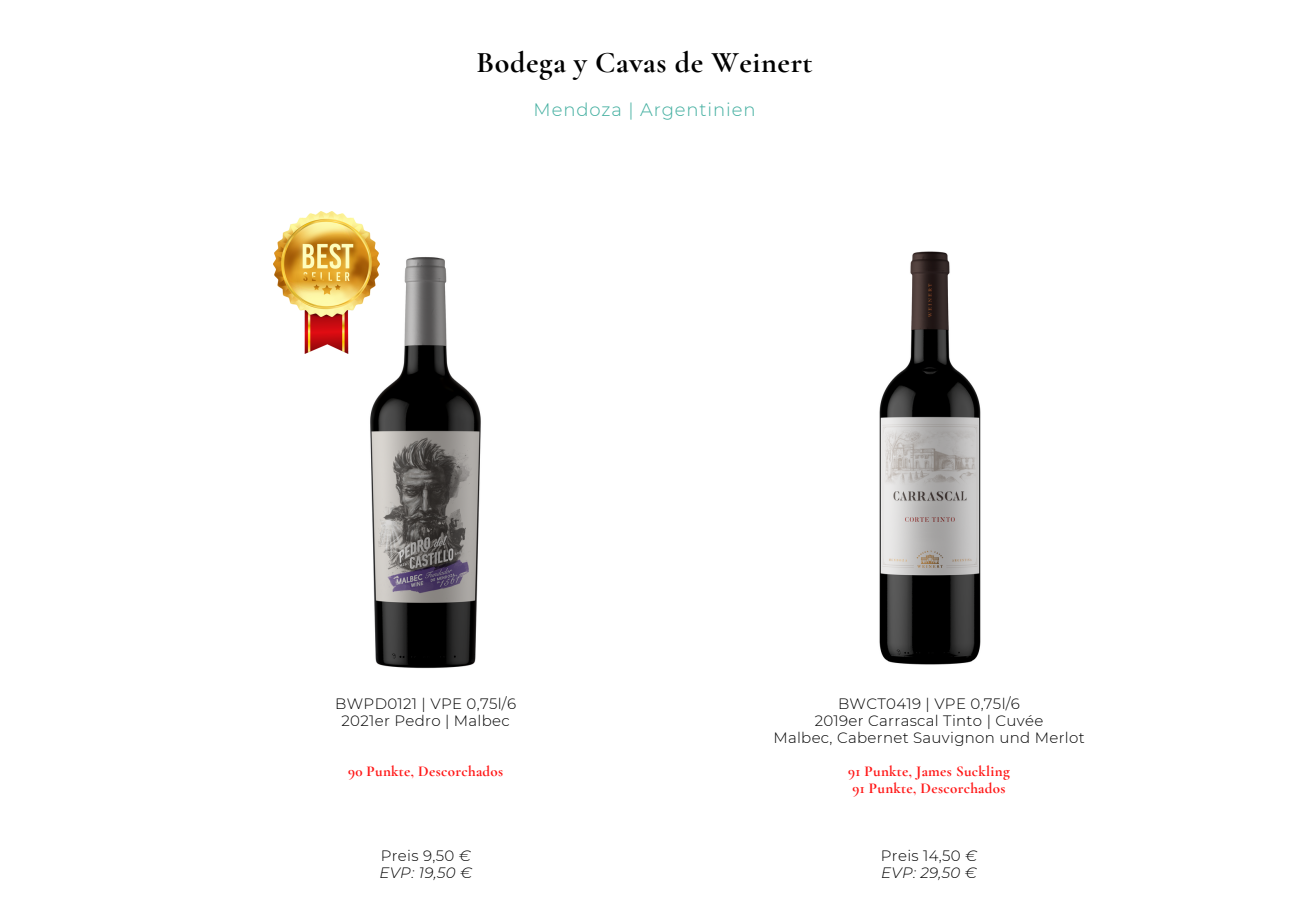
<style>
.page{position:relative;width:1289px;height:918px;background:#fff}
.page>*{position:absolute;margin:0;border:0;box-sizing:border-box;transform-origin:0 0}
.t1{font:700 30px "Cormorant Garamond";letter-spacing:.02em;color:#000}
.t2{font:300 18px "Montserrat";letter-spacing:.05em;color:#41ae9f}
.t3{font:300 15px "Montserrat";letter-spacing:.02em;color:#000}
.t4{font:700 15px "Cormorant Garamond";letter-spacing:.02em;color:#ff1616}
.t5{font:italic 300 15px "Montserrat";letter-spacing:.02em;color:#000}
.s1{font-style:italic}
</style>
<div class="page">
<img style="left:304px;top:257px;width:177px;height:412px">
<img style="left:879px;top:251px;width:102px;height:414px">
<img style="left:274px;top:211px;width:105px;height:142px">
<p class="t1" style="left:476px;top:44px;width:338px">Bodega y Cavas de Weinert</p>
<p class="t2" style="left:533px;top:98px;width:223px">Mendoza | Argentinien</p>
<p class="t3" style="left:335px;top:694px;width:182px">BWPD0121 | VPE 0,75l/6</p>
<p class="t3" style="left:341px;top:711px;width:170px">2021er Pedro | Malbec</p>
<p class="t4" style="left:348px;top:762px;width:157px">90 Punkte, Descorchados</p>
<p class="t3" style="left:380px;top:846px;width:91px">Preis 9,50 <span class="s1">€</span></p>
<p class="t5" style="left:379px;top:863px;width:94px">EVP: 19,50 €</p>
<p class="t3" style="left:837px;top:694px;width:183px">BWCT0419 | VPE 0,75l/6</p>
<p class="t3" style="left:814px;top:711px;width:230px">2019er Carrascal Tinto | Cuvée</p>
<p class="t3" style="left:773px;top:728px;width:313px">Malbec, Cabernet Sauvignon und Merlot</p>
<p class="t4" style="left:848px;top:762px;width:163px">91 Punkte, James Suckling</p>
<p class="t4" style="left:852px;top:779px;width:154px">91 Punkte, Descorchados</p>
<p class="t3" style="left:880px;top:846px;width:98px">Preis 14,50 <span class="s1">€</span></p>
<p class="t5" style="left:881px;top:863px;width:97px">EVP: 29,50 €</p>
</div>
